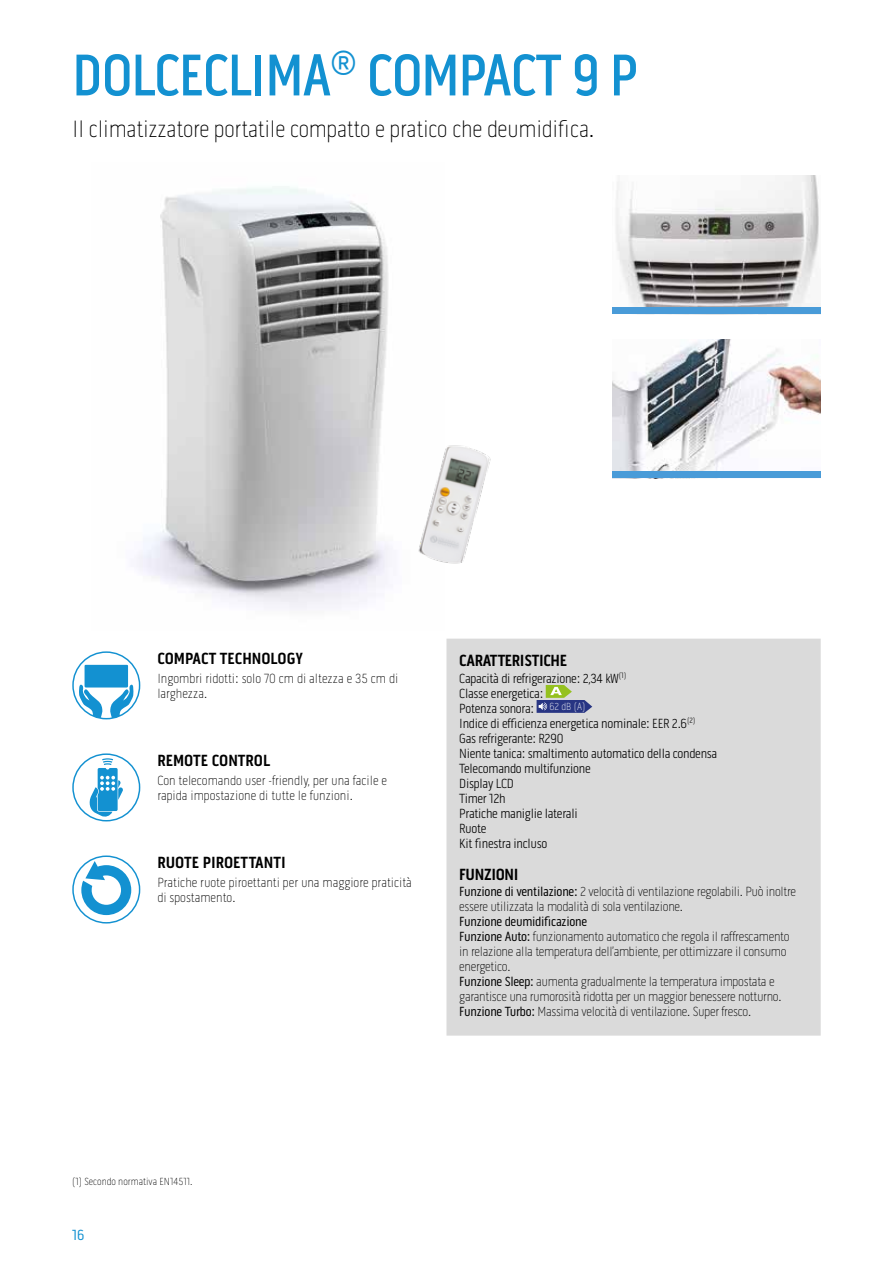
<style>
.page{position:relative;width:893px;height:1263px;background:#fff}
.page>*{position:absolute;margin:0;border:0;box-sizing:border-box;transform-origin:0 0}
.t1{font:500 60px "Pill Gothic 300 mg";letter-spacing:-.02em;color:#1391d1;scale:.95 1}
.t2{font:100 24px "Pill Gothic 300 mg";letter-spacing:-.01em;color:#000}
.t3{font:700 16.5px "Pill Gothic 300 mg";color:#000}
.t4{font:700 16.5px "Pill Gothic 300 mg";letter-spacing:-.02em;color:#000}
.t5{font:15px "Pill Gothic 300 mg";color:#1391d1}
.t6{font:100 13.5px/15px "Pill Gothic 300 mg";letter-spacing:-.02em;color:#000}
.t7{font:300 13.5px/15px "Pill Gothic 300 mg";letter-spacing:-.02em;color:#000}
.t8{font:100 13.5px/15px "Pill Gothic 300 mg";color:#000}
.t9{font:100 10.5px "Pill Gothic 300 mg";color:#000}
.s1{font-weight:400}
</style>
<div class="page">
<img style="left:137px;top:186px;width:253px;height:424px">
<img style="left:616px;top:175px;width:203px;height:132px">
<div style="left:612px;top:307px;width:209px;height:7px;background:#499bd8"></div>
<img style="left:612px;top:339px;width:209px;height:133px">
<div style="left:612px;top:472px;width:209px;height:6px;background:#499bd8"></div>
<div style="left:85px;top:665px;width:43px;height:22px;background:#1391d1"></div>
<svg style="left:79px;top:685px;width:24px;height:34px"></svg>
<svg style="left:110px;top:685px;width:24px;height:34px"></svg>
<div style="left:72px;top:651px;width:68px;height:68px;border:1px solid #1391d1;border-radius:50%"></div>
<div style="left:72px;top:753px;width:68px;height:68px;border:1px solid #1391d1;border-radius:50%"></div>
<svg style="left:90px;top:758px;width:33px;height:59px"></svg>
<div style="left:72px;top:855px;width:68px;height:68px;border:1px solid #1391d1;border-radius:50%"></div>
<svg style="left:81px;top:861px;width:50px;height:54px"></svg>
<div style="left:446px;top:639px;width:375px;height:396px;background:#dadada"></div>
<svg style="left:537px;top:685px;width:55px;height:28px;background:#88949b"></svg>
<img style="left:418px;top:445px;width:73px;height:119px">
<h1 class="t1" style="left:72px;top:40px;width:597px">DOLCECLIMA<sup>®</sup> COMPACT 9 P</h1>
<h2 class="t2" style="left:72px;top:115px;width:524px">Il climatizzatore portatile compatto e pratico che deumidifica.</h2>
<p class="t3" style="left:157px;top:648px;width:147px">COMPACT TECHNOLOGY</p>
<p class="t8" style="left:157px;top:671px;width:243px">Ingombri ridotti: solo 70 cm di altezza e 35 cm di larghezza.</p>
<p class="t3" style="left:157px;top:750px;width:114px">REMOTE CONTROL</p>
<p class="t8" style="left:157px;top:773px;width:231px">Con telecomando user -friendly, per una facile e rapida impostazione di tutte le funzioni.</p>
<p class="t3" style="left:157px;top:852px;width:130px">RUOTE PIROETTANTI</p>
<p class="t8" style="left:157px;top:875px;width:256px">Pratiche ruote piroettanti per una maggiore praticità di spostamento.</p>
<p class="t4" style="left:459px;top:651px;width:109px">CARATTERISTICHE</p>
<p class="t7" style="left:459px;top:671px;width:260px">Capacità di refrigerazione: 2,34 kW<sup>(1)<br></sup>Classe energetica:<br>Potenza sonora: <sup>62</sup> <sup>dB</sup> <sup>(A)<br></sup>Indice di efficienza energetica nominale: EER 2.6<sup>(2)<br></sup>Gas refrigerante: R290<br>Niente tanica: smaltimento automatico della condensa<br>Telecomando multifunzione<br>Display LCD<br>Timer 12h<br>Pratiche maniglie laterali<br>Ruote<br>Kit finestra incluso</p>
<p class="t4" style="left:459px;top:864px;width:61px">FUNZIONI</p>
<p class="t6" style="left:459px;top:884px;width:338px"><span class="s1">Funzione di ventilazione:</span> 2 velocità di ventilazione regolabili. Può inoltre essere utilizzata la modalità di sola ventilazione.</p>
<p class="t6" style="left:459px;top:914px;width:332px"><span class="s1">Funzione deumidificazione<br>Funzione Auto:</span> funzionamento automatico che regola il raffrescamento in relazione alla temperatura dell’ambiente, per ottimizzare il consumo energetico.<br><span class="s1">Funzione Sleep:</span> aumenta gradualmente la temperatura impostata e garantisce una rumorosità ridotta per un maggior benessere notturno.<br><span class="s1">Funzione Turbo:</span> Massima velocità di ventilazione. Super fresco.</p>
<p class="t9" style="left:72px;top:1175px;width:122px">(1) Secondo normativa EN14511.</p>
<p class="t5" style="left:72px;top:1226px;width:14px">16</p>
</div>
